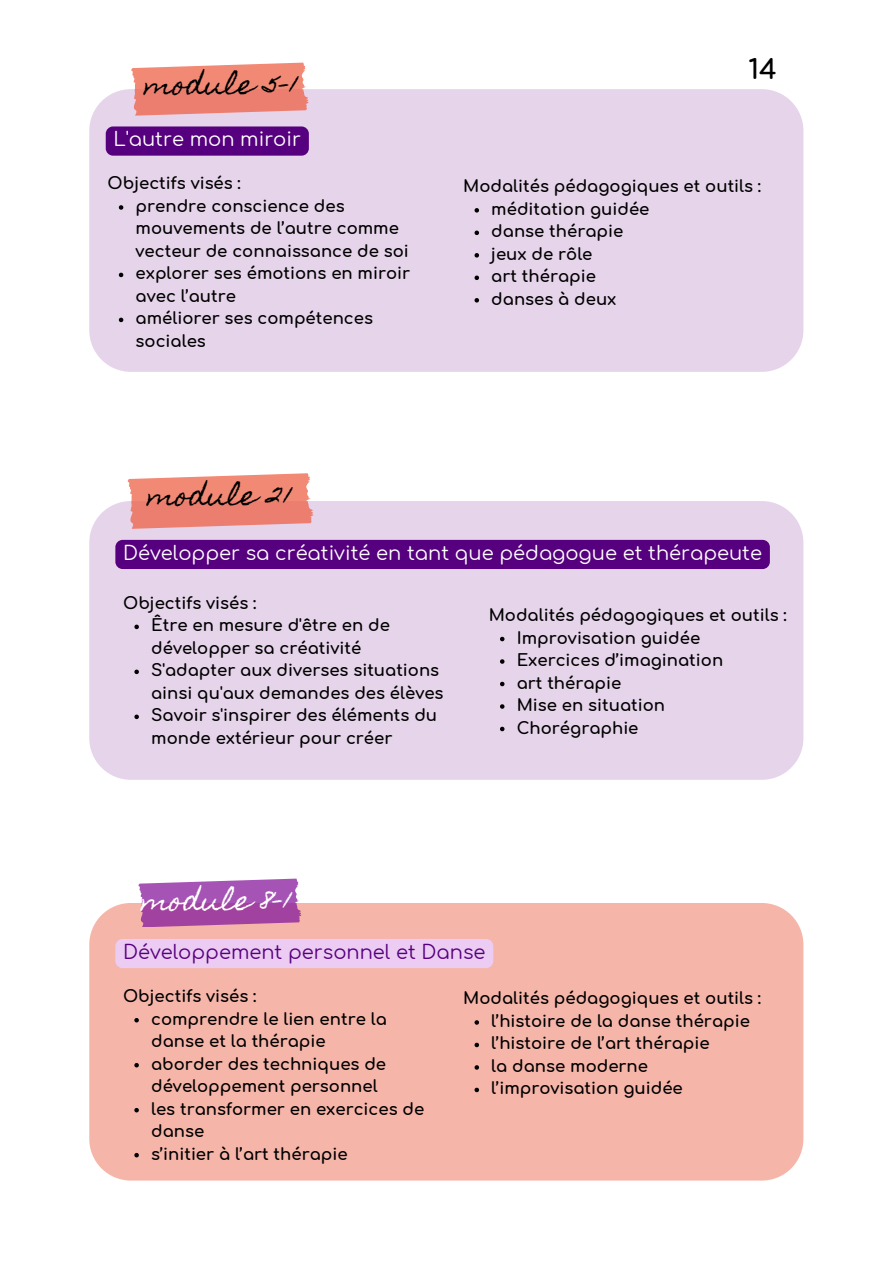
<style>
.page{position:relative;width:893px;height:1264px;background:#fff}
.page>*{position:absolute;margin:0;border:0;box-sizing:border-box;transform-origin:0 0}
.t1{font:27px "Homemade Apple";color:#000}
.t2{font:27px "Homemade Apple";color:#fff}
.t3{font:700 27px "Comfortaa";color:#000}
.t4{font:19.5px "Comfortaa";color:#fff}
.t5{font:19.5px "Comfortaa";color:#57007f}
.t6{font:700 16.5px/22.5px "Comfortaa";color:#000}
</style>
<div class="page">
<div style="left:89px;top:89px;width:714px;height:283px;background:#e6d4ea;border-radius:42px"></div>
<svg style="left:131px;top:63px;width:177px;height:52px;background:#ee8f81"></svg>
<div style="left:106px;top:126px;width:203px;height:30px;background:#57007f;border-radius:7px"></div>
<svg style="left:119px;top:205px;width:4px;height:5px"></svg>
<svg style="left:119px;top:273px;width:4px;height:4px"></svg>
<svg style="left:119px;top:318px;width:4px;height:4px"></svg>
<svg style="left:474px;top:208px;width:5px;height:4px"></svg>
<svg style="left:474px;top:230px;width:5px;height:5px"></svg>
<svg style="left:474px;top:253px;width:5px;height:4px"></svg>
<svg style="left:474px;top:275px;width:5px;height:5px"></svg>
<svg style="left:474px;top:298px;width:5px;height:4px"></svg>
<div style="left:89px;top:501px;width:714px;height:278px;background:#e6d4ea;border-radius:42px"></div>
<svg style="left:128px;top:473px;width:185px;height:55px;background:#ee9082"></svg>
<svg style="left:134px;top:624px;width:5px;height:5px"></svg>
<svg style="left:134px;top:669px;width:5px;height:5px"></svg>
<svg style="left:134px;top:714px;width:5px;height:5px"></svg>
<svg style="left:500px;top:636px;width:4px;height:5px"></svg>
<svg style="left:500px;top:659px;width:4px;height:4px"></svg>
<svg style="left:500px;top:681px;width:4px;height:5px"></svg>
<svg style="left:500px;top:704px;width:4px;height:4px"></svg>
<svg style="left:500px;top:726px;width:4px;height:5px"></svg>
<div style="left:115px;top:540px;width:654px;height:29px;background:#57007f;border-radius:7px"></div>
<div style="left:89px;top:903px;width:714px;height:277px;background:#f6b5a9"></div>
<svg style="left:138px;top:878px;width:163px;height:48px;background:#ae5eb1"></svg>
<div style="left:115px;top:938px;width:378px;height:30px;background:#ecccf2"></div>
<svg style="left:134px;top:1017px;width:5px;height:5px"></svg>
<svg style="left:134px;top:1062px;width:5px;height:5px"></svg>
<svg style="left:134px;top:1107px;width:5px;height:5px"></svg>
<svg style="left:134px;top:1152px;width:5px;height:5px"></svg>
<svg style="left:474px;top:1020px;width:5px;height:4px"></svg>
<svg style="left:474px;top:1042px;width:5px;height:5px"></svg>
<svg style="left:474px;top:1065px;width:5px;height:4px"></svg>
<svg style="left:474px;top:1087px;width:5px;height:5px"></svg>
<p class="t1" style="left:145px;top:69px;width:155px">module 5-1</p>
<p class="t4" style="left:113px;top:129px;width:189px">L'autre mon miroir</p>
<p class="t6" style="left:108px;top:173px;width:135px">Objectifs visés :</p>
<p class="t6" style="left:136px;top:195px;width:275px">prendre conscience des mouvements de l’autre comme vecteur de connaissance de soi</p>
<p class="t6" style="left:136px;top:263px;width:276px">explorer ses émotions en miroir avec l’autre</p>
<p class="t6" style="left:136px;top:308px;width:239px">améliorer ses compétences sociales</p>
<p class="t1" style="left:148px;top:480px;width:147px">module 21</p>
<p class="t3" style="left:748px;top:55px;width:30px">14</p>
<p class="t6" style="left:463px;top:176px;width:299px">Modalités pédagogiques et outils :</p>
<p class="t6" style="left:491px;top:198px;width:160px">méditation guidée</p>
<p class="t6" style="left:491px;top:221px;width:133px">danse thérapie</p>
<p class="t6" style="left:491px;top:243px;width:103px">jeux de rôle</p>
<p class="t6" style="left:491px;top:266px;width:106px">art thérapie</p>
<p class="t6" style="left:491px;top:288px;width:127px">danses à deux</p>
<p class="t4" style="left:123px;top:542px;width:640px">Développer sa créativité en tant que pédagogue et thérapeute</p>
<p class="t6" style="left:123px;top:592px;width:135px">Objectifs visés :</p>
<p class="t6" style="left:151px;top:614px;width:240px">Être en mesure d'être en de développer sa créativité</p>
<p class="t6" style="left:151px;top:659px;width:294px">S'adapter aux diverses situations ainsi qu'aux demandes des élèves</p>
<p class="t6" style="left:151px;top:704px;width:287px">Savoir s'inspirer des éléments du monde extérieur pour créer</p>
<p class="t6" style="left:488px;top:604px;width:299px">Modalités pédagogiques et outils :</p>
<p class="t6" style="left:516px;top:627px;width:185px">Improvisation guidée</p>
<p class="t6" style="left:516px;top:649px;width:208px">Exercices d’imagination</p>
<p class="t6" style="left:516px;top:672px;width:106px">art thérapie</p>
<p class="t6" style="left:516px;top:694px;width:150px">Mise en situation</p>
<p class="t6" style="left:516px;top:717px;width:123px">Chorégraphie</p>
<p class="t2" style="left:142px;top:884px;width:152px">module 8-1</p>
<p class="t5" style="left:123px;top:941px;width:364px">Développement personnel et Danse</p>
<p class="t6" style="left:123px;top:985px;width:135px">Objectifs visés :</p>
<p class="t6" style="left:151px;top:1008px;width:237px">comprendre le lien entre la danse et la thérapie</p>
<p class="t6" style="left:151px;top:1053px;width:236px">aborder des techniques de développement personnel</p>
<p class="t6" style="left:151px;top:1098px;width:275px">les transformer en exercices de danse</p>
<p class="t6" style="left:151px;top:1143px;width:198px">s’initier à l’art thérapie</p>
<p class="t6" style="left:463px;top:987px;width:299px">Modalités pédagogiques et outils :</p>
<p class="t6" style="left:491px;top:1010px;width:260px">l’histoire de la danse thérapie</p>
<p class="t6" style="left:491px;top:1032px;width:220px">l’histoire de l’art thérapie</p>
<p class="t6" style="left:491px;top:1055px;width:158px">la danse moderne</p>
<p class="t6" style="left:491px;top:1077px;width:193px">l’improvisation guidée</p>
</div>
